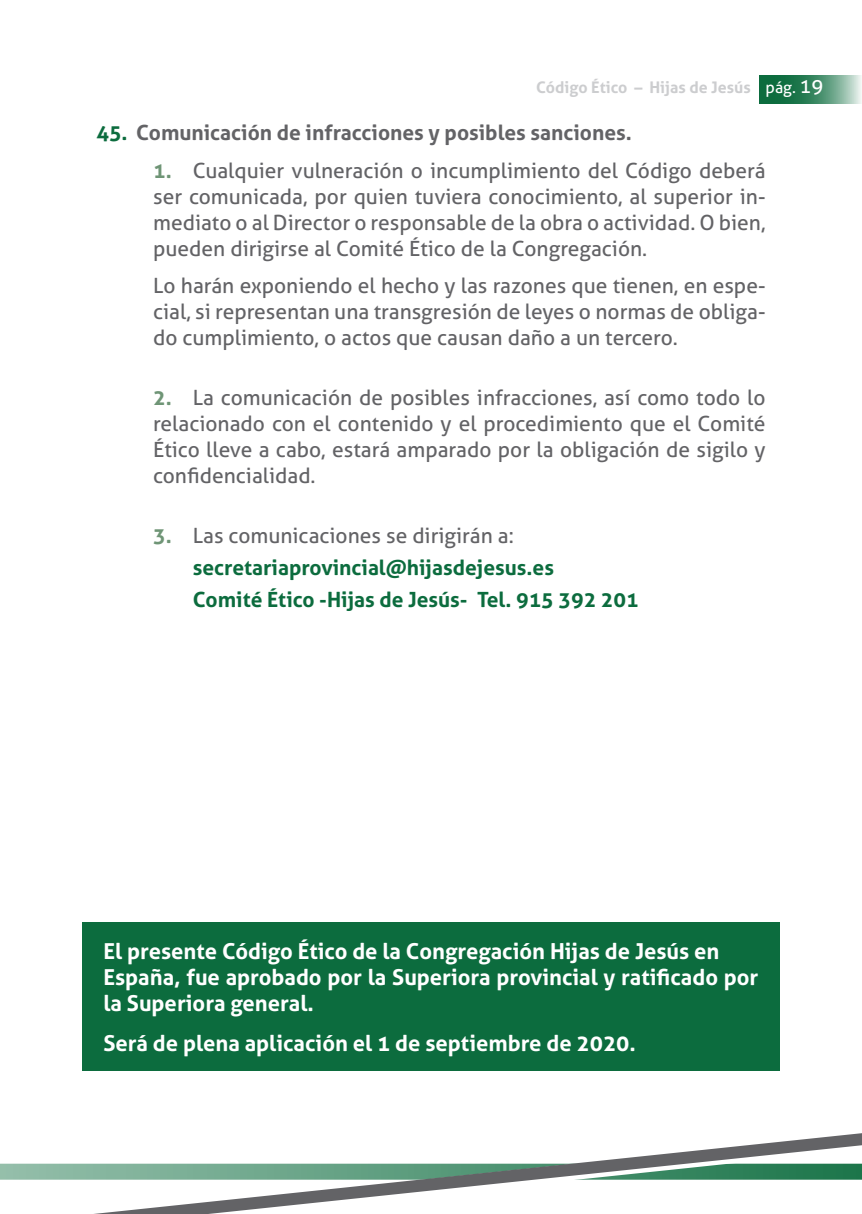
<style>
.page{position:relative;width:862px;height:1214px;background:#fff}
.page>*{position:absolute;margin:0;border:0;box-sizing:border-box;transform-origin:0 0}
.t1{font:700 22px/26px "Aller";color:#fff}
.t2{font:21px/26px "Aller";color:#636366;text-align:justify}
.t3{font:700 21px/31.6px "Aller";color:#0c6c3e}
.t4{font:700 21px "Aller";color:#636366}
.t5{font:700 16px "Aller";color:#cccdcf}
.s1{font-weight:400;color:#fff}
.s2{font-weight:400;font-size:20px;color:#fff}
.s3{color:#0c6c3e}
.s4{font-weight:700;color:#6f9576}
.s5{color:#6f9576}
.s6{font-weight:400;color:#636366}
</style>
<div class="page">
<svg style="left:760px;top:75px;width:101px;height:28px;background:#4a916f"></svg>
<svg style="left:0;top:1133px;width:862px;height:80px"></svg>
<div style="left:82px;top:921px;width:698px;height:149px;background:#0c6c3e"></div>
<p class="t5" style="left:536px;top:78px;width:289px">Código Ético – Hijas de Jesús <span class="s1">pág.</span> <span class="s2">19</span></p>
<p class="t4" style="left:96px;top:120px;width:537px"><span class="s3">45.</span> Comunicación de infracciones y posibles sanciones.</p>
<p class="t2" style="left:153px;top:157px;width:614px"><span class="s4">1.</span> Cualquier vulneración o incumplimiento del Código deberá ser comunicada, por quien tuviera conocimiento, al superior in&shy;mediato o al Director o responsable de la obra o actividad. O bien, pueden dirigirse al Comité Ético de la Congregación.</p>
<p class="t2" style="left:153px;top:272px;width:614px">Lo harán exponiendo el hecho y las razones que tienen, en espe&shy;cial, si representan una transgresión de leyes o normas de obliga&shy;do cumplimiento, o actos que causan daño a un tercero.</p>
<p class="t2" style="left:153px;top:384px;width:614px"><span class="s4">2.</span> La comunicación de posibles infracciones, así como todo lo relacionado con el contenido y el procedimiento que el Comité Ético lleve a cabo, estará amparado por la obligación de sigilo y confidencialidad.</p>
<p class="t3" style="left:193px;top:520px;width:447px;text-indent:-40px"><span class="s5">3.</span> <span class="s6">Las comunicaciones se dirigirán a: </span>secretariaprovincial@hijasdejesus.es<br>Comité Ético -Hijas de Jesús- Tel. 915 392 201</p>
<p class="t1" style="left:103px;top:937px;width:656px">El presente Código Ético de la Congregación Hijas de Jesús en<br>España, fue aprobado por la Superiora provincial y ratificado por la Superiora general.</p>
<p class="t1" style="left:103px;top:1029px;width:534px">Será de plena aplicación el 1 de septiembre de 2020.</p>
</div>
